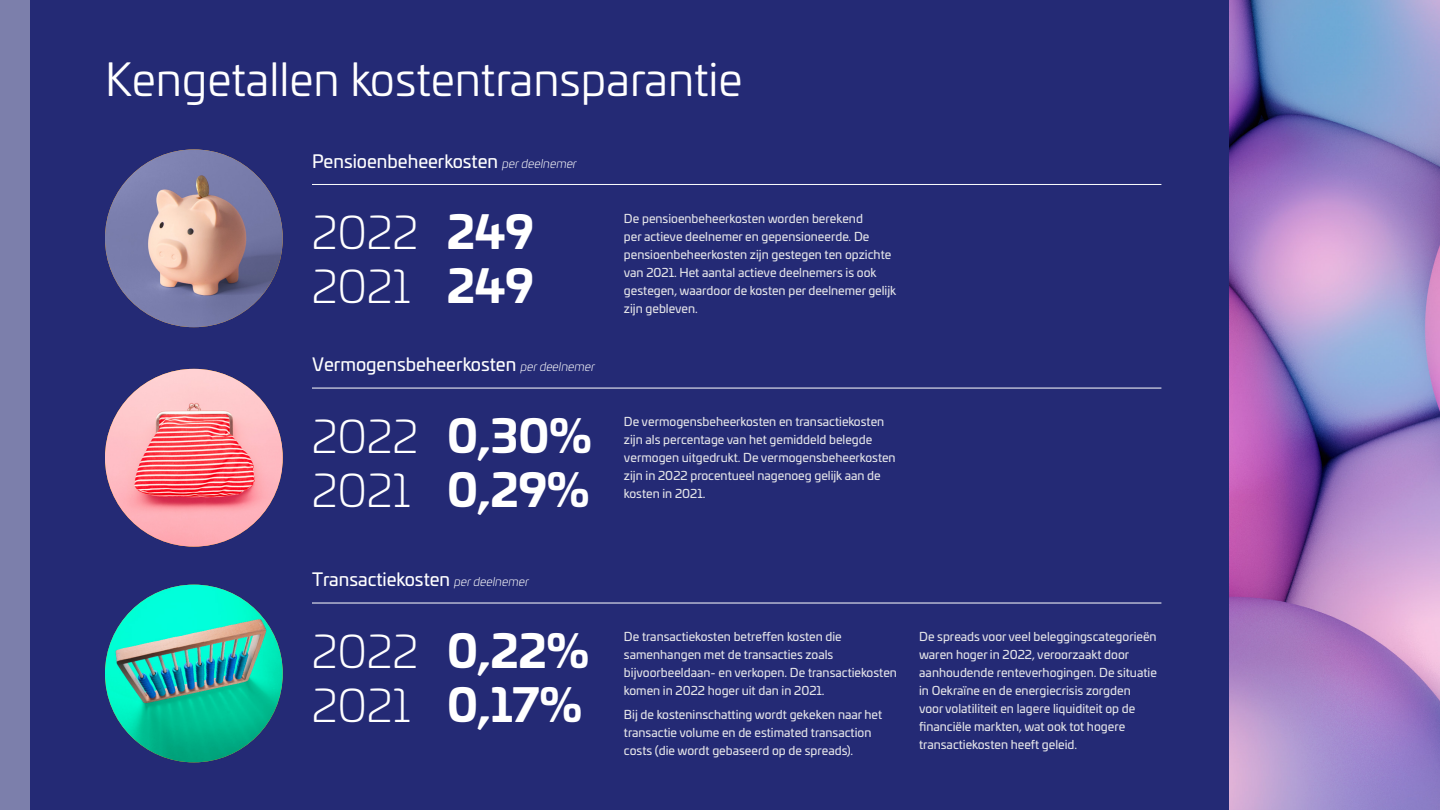
<style>
.page{position:relative;width:1440px;height:810px;background:#fff}
.page>*{position:absolute;margin:0;border:0;box-sizing:border-box;transform-origin:0 0}
.t1{font:700 45px/54px "Univia Pro";color:#fff}
.t2{font:45px "Univia Pro";color:#fff}
.t3{font:300 45px/54px "Univia Pro";color:#fff}
.t4{font:18px "Univia Pro";color:#fff}
.t5{font:12px/18px "Univia Pro";color:#e4e4e8}
.s1{font-weight:300;font-style:italic;font-size:12px}
.s2{font-weight:700}
.s3{font-weight:300}
</style>
<div class="page">
<img style="left:1228px;top:0;width:212px;height:810px">
<div style="left:30px;top:0;width:1198px;height:810px;background:#242a75"></div>
<div style="left:0;top:0;width:30px;height:810px;background:#7c7fab"></div>
<img style="left:105px;top:149px;width:178px;height:178px;border-radius:89px">
<img style="left:105px;top:369px;width:178px;height:178px;border-radius:89px">
<img style="left:105px;top:585px;width:178px;height:177px;border-radius:89px">
<hr style="left:312px;top:388px;width:849px;height:1px;background:#fff">
<hr style="left:312px;top:603px;width:849px;height:1px;background:#fff">
<hr style="left:312px;top:184px;width:849px;height:1px;background:#fff">
<h1 class="t2" style="left:105px;top:47px;width:639px">Kengetallen kostentransparantie</h1>
<h2 class="t4" style="left:312px;top:148px;width:266px">Pensioenbeheerkosten <span class="s1">per deelnemer</span></h2>
<h1 class="t3" style="left:312px;top:204px;width:223px">2022 <span class="s2">249<br></span>2021 <span class="s2">249</span></h1>
<h2 class="t4" style="left:312px;top:351px;width:285px">Vermogensbeheerkosten <span class="s1">per deelnemer</span></h2>
<h1 class="t1" style="left:312px;top:405px;width:281px"><span class="s3">2022</span> 0,30%<br><span class="s3">2021</span> 0,29%</h1>
<p class="t5" style="left:624px;top:208px;width:274px">De pensioenbeheerkosten worden berekend<br>per actieve deelnemer en gepensioneerde. De pensioenbeheerkosten zijn gestegen ten opzichte van 2021. Het aantal actieve deelnemers is ook gestegen, waardoor de kosten per deelnemer gelijk zijn gebleven.</p>
<p class="t5" style="left:624px;top:412px;width:273px">De vermogensbeheerkosten en transactiekosten zijn als percentage van het gemiddeld belegde vermogen uitgedrukt. De vermogensbeheerkosten zijn in 2022 procentueel nagenoeg gelijk aan de kosten in 2021.</p>
<h2 class="t4" style="left:312px;top:566px;width:218px">Transactiekosten <span class="s1">per deelnemer</span></h2>
<h1 class="t1" style="left:312px;top:620px;width:278px"><span class="s3">2022</span> 0,22%<br><span class="s3">2021</span> 0,17%</h1>
<p class="t5" style="left:624px;top:627px;width:274px">De transactiekosten betreffen kosten die samenhangen met de transacties zoals bijvoorbeeldaan- en verkopen. De transactiekosten komen in 2022 hoger uit dan in 2021.</p>
<p class="t5" style="left:624px;top:705px;width:260px">Bij de kosteninschatting wordt gekeken naar het transactie volume en de estimated transaction costs (die wordt gebaseerd op de spreads).</p>
<p class="t5" style="left:919px;top:627px;width:239px">De spreads voor veel beleggingscategorieën waren hoger in 2022, veroorzaakt door aanhoudende renteverhogingen. De situatie in Oekraïne en de energiecrisis zorgden voor volatiliteit en lagere liquiditeit op de financiële markten, wat ook tot hogere transactiekosten heeft geleid.</p>
</div>
